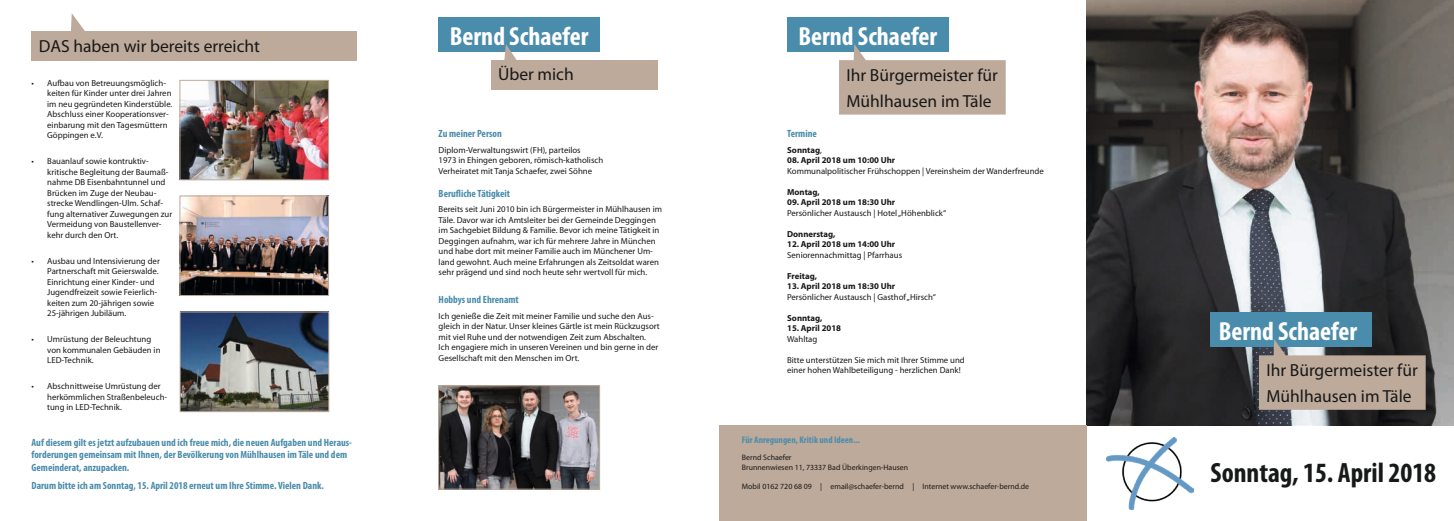
<style>
.page{position:relative;width:1454px;height:521px;background:#fff}
.page>*{position:absolute;margin:0;border:0;box-sizing:border-box;transform-origin:0 0}
.t1{font:700 condensed 28px "Myriad Pro";color:#171818}
.t2{font:700 condensed 26.25px "Myriad Pro";color:#fff}
.t3{font:17.5px/26px "Myriad Pro";color:#171818}
.t4{font:700 condensed 10.5px/12.6px "Myriad Pro";color:#498cab}
.t5{font:700 condensed 9.62px "Myriad Pro";color:#498cab}
.t6{font:8.75px/10.5px "Myriad Pro";color:#171818}
.t7{font:700 8.75px "Myriad Pro";color:#171818}
.t8{font:7.88px/9.5px "Myriad Pro";color:#171818}
.s1{font-weight:400}
</style>
<div class="page">
<img style="left:1086px;top:0;width:367px;height:425px">
<img style="left:1106px;top:437px;width:87px;height:72px">
<img style="left:440px;top:387px;width:158px;height:100px">
<div style="left:438px;top:385px;width:162px;height:104px;border:1px solid #beaa9b"></div>
<div style="left:32px;top:32px;width:325px;height:29px;background:#beaa9b"></div>
<svg style="left:71px;top:13px;width:16px;height:19px"></svg>
<div style="left:1210px;top:313px;width:162px;height:34px;background:#498cab"></div>
<div style="left:438px;top:17px;width:162px;height:35px;background:#498cab"></div>
<div style="left:787px;top:17px;width:161px;height:35px;background:#498cab"></div>
<img style="left:182px;top:314px;width:145px;height:96px">
<div style="left:180px;top:312px;width:149px;height:100px;border:1px solid #beaa9b"></div>
<img style="left:182px;top:198px;width:145px;height:96px">
<div style="left:180px;top:196px;width:149px;height:100px;border:1px solid #beaa9b"></div>
<img style="left:182px;top:82px;width:145px;height:96px">
<div style="left:180px;top:80px;width:149px;height:100px;border:1px solid #beaa9b"></div>
<svg style="left:504px;top:44px;width:13px;height:16px"></svg>
<svg style="left:1259px;top:339px;width:166px;height:71px;background:#a39990"></svg>
<svg style="left:839px;top:44px;width:166px;height:71px"></svg>
<div style="left:719px;top:425px;width:367px;height:96px;background:#beaa9b"></div>
<div style="left:490px;top:60px;width:167px;height:29px;background:#beaa9b"></div>
<h3 class="t3" style="left:39px;top:33px;width:222px">DAS haben wir bereits erreicht</h3>
<p class="t6" style="left:47px;top:78px;width:127px;text-indent:-16px">• Aufbau von Betreuungsmöglich&shy;keiten für Kinder unter drei Jahren im neu gegründeten Kinderstüble.<br>Abschluss einer Kooperationsver&shy;einbarung mit den Tagesmüttern<br>Göppingen e.V.</p>
<p class="t6" style="left:47px;top:156px;width:126px;text-indent:-16px">• Bauanlauf sowie kontruktiv&shy;kritische Begleitung der Baumaß&shy;nahme DB Eisenbahntunnel und<br>Brücken im Zuge der Neubau&shy;strecke Wendlingen-Ulm. Schaf&shy;fung alternativer Zuwegungen zur<br>Vermeidung von Baustellenver&shy;kehr durch den Ort.</p>
<p class="t6" style="left:47px;top:256px;width:114px;text-indent:-16px">• Ausbau und Intensivierung der<br>Partnerschaft mit Geierswalde.<br>Einrichtung einer Kinder- und<br>Jugendfreizeit sowie Feierlich&shy;keiten zum 20-jährigen sowie<br>25-jährigen Jubiläum.</p>
<p class="t6" style="left:47px;top:334px;width:115px;text-indent:-16px">• Umrüstung der Beleuchtung von kommunalen Gebäuden in<br>LED-Technik.</p>
<p class="t6" style="left:47px;top:381px;width:121px;text-indent:-16px">• Abschnittweise Umrüstung der herkömmlichen Straßenbeleuch&shy;tung in LED-Technik.</p>
<p class="t4" style="left:32px;top:436px;width:322px">Auf diesem gilt es jetzt aufzubauen und ich freue mich, die neuen Aufgaben und Heraus&shy;forderungen gemeinsam mit Ihnen, der Bevölkerung von Mühlhausen im Täle und dem<br>Gemeinderat, anzupacken.</p>
<p class="t4" style="left:32px;top:478px;width:294px">Darum bitte ich am Sonntag, 15. April 2018 erneut um Ihre Stimme. Vielen Dank.</p>
<h2 class="t2" style="left:450px;top:19px;width:140px">Bernd Schaefer</h2>
<h2 class="t2" style="left:798px;top:19px;width:140px">Bernd Schaefer</h2>
<h3 class="t3" style="left:498px;top:61px;width:77px">Über mich</h3>
<p class="t4" style="left:439px;top:127px;width:65px">Zu meiner Person</p>
<p class="t6" style="left:439px;top:144px;width:166px">Diplom-Verwaltungswirt (FH), parteilos<br>1973 in Ehingen geboren, römisch-katholisch<br>Verheiratet mit Tanja Schaefer, zwei Söhne</p>
<p class="t4" style="left:439px;top:187px;width:73px">Berufliche Tätigkeit</p>
<p class="t6" style="left:439px;top:204px;width:225px">Bereits seit Juni 2010 bin ich Bürgermeister in Mühlhausen im Täle. Davor war ich Amtsleiter bei der Gemeinde Deggingen im Sachgebiet Bildung &amp; Familie. Bevor ich meine Tätigkeit in Deggingen aufnahm, war ich für mehrere Jahre in München und habe dort mit meiner Familie auch im Münchener Um&shy;land gewohnt. Auch meine Erfahrungen als Zeitsoldat waren sehr prägend und sind noch heute sehr wertvoll für mich.</p>
<p class="t4" style="left:439px;top:293px;width:82px">Hobbys und Ehrenamt</p>
<p class="t6" style="left:439px;top:310px;width:223px">Ich genieße die Zeit mit meiner Familie und suche den Aus&shy;gleich in der Natur. Unser kleines Gärtle ist mein Rückzugsort mit viel Ruhe und der notwendigen Zeit zum Abschalten.<br>Ich engagiere mich in unseren Vereinen und bin gerne in der Gesellschaft mit den Menschen im Ort.</p>
<h3 class="t3" style="left:846px;top:62px;width:153px">Ihr Bürgermeister für<br>Mühlhausen im Täle</h3>
<p class="t4" style="left:787px;top:127px;width:31px">Termine</p>
<p class="t7" style="left:787px;top:144px;width:36px">Sonntag<span class="s1">,</span></p>
<p class="t7" style="left:787px;top:154px;width:110px">08. April 2018 um 10:00 Uhr</p>
<p class="t6" style="left:787px;top:165px;width:258px">Kommunalpolitischer Frühschoppen | Vereinsheim der Wanderfreunde</p>
<p class="t7" style="left:787px;top:186px;width:34px">Montag,</p>
<p class="t7" style="left:787px;top:196px;width:110px">09. April 2018 um 18:30 Uhr</p>
<p class="t6" style="left:787px;top:207px;width:160px">Persönlicher Austausch | Hotel „Höhenblick“</p>
<p class="t7" style="left:787px;top:228px;width:50px">Donnerstag,</p>
<p class="t7" style="left:787px;top:238px;width:110px">12. April 2018 um 14:00 Uhr</p>
<p class="t6" style="left:787px;top:249px;width:116px">Seniorennachmittag | Pfarrhaus</p>
<p class="t7" style="left:787px;top:270px;width:31px">Freitag,</p>
<p class="t7" style="left:787px;top:280px;width:110px">13. April 2018 um 18:30 Uhr</p>
<p class="t6" style="left:787px;top:291px;width:150px">Persönlicher Austausch | Gasthof „Hirsch“</p>
<p class="t7" style="left:787px;top:312px;width:37px">Sonntag,</p>
<p class="t7" style="left:787px;top:322px;width:55px">15. April 2018</p>
<p class="t6" style="left:787px;top:333px;width:32px">Wahltag</p>
<p class="t6" style="left:787px;top:354px;width:179px">Bitte unterstützen Sie mich mit Ihrer Stimme und einer hohen Wahlbeteiligung - herzlichen Dank!</p>
<p class="t5" style="left:742px;top:433px;width:120px">Für Anregungen, Kritik und Ideen...</p>
<p class="t8" style="left:742px;top:453px;width:168px">Bernd Schaefer<br>Brunnenwiesen 11, 73337 Bad Überkingen-Hausen</p>
<p class="t8" style="left:742px;top:481px;width:289px">Mobil 0162 720 68 09 | email@schaefer-bernd | Internet www.schaefer-bernd.de</p>
<h2 class="t2" style="left:1218px;top:315px;width:140px">Bernd Schaefer</h2>
<h3 class="t3" style="left:1266px;top:357px;width:153px">Ihr Bürgermeister für<br>Mühlhausen im Täle</h3>
<h1 class="t1" style="left:1210px;top:455px;width:227px">Sonntag, 15. April 2018</h1>
</div>
